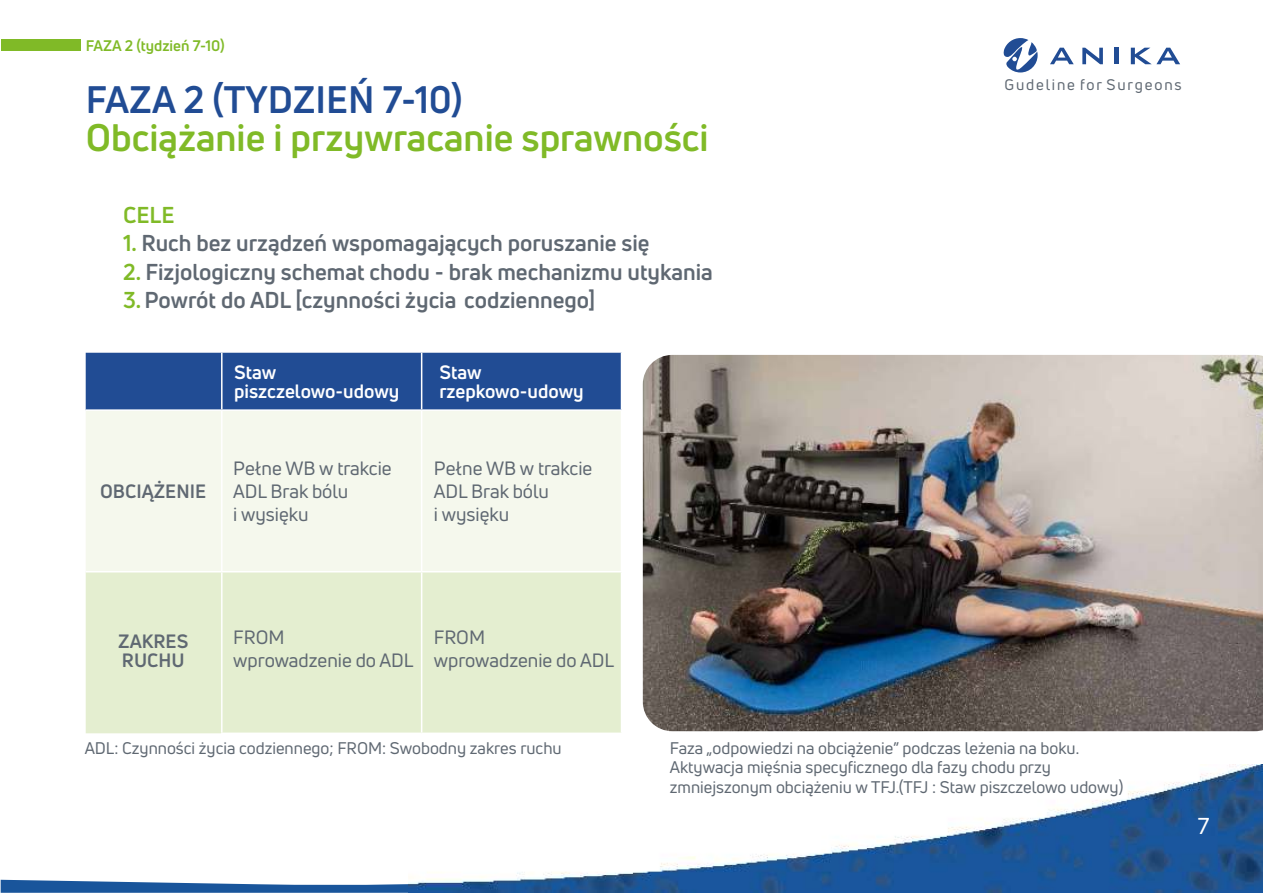
<style>
.page{position:relative;width:1263px;height:893px;background:#fff}
.page>*{position:absolute;margin:0;border:0;box-sizing:border-box;transform-origin:0 0}
.t1{font:700 37.5px "Uni Neue";color:#80ba27}
.t2{font:700 37.5px "Uni Neue";color:#214c94}
.t3{font:700 22.5px/28.5px "Uni Neue";color:#5f6872}
.t4{font:700 22.5px "Uni Neue";color:#80ba27}
.t5{font:22.5px "Uni Neue";color:#fff}
.t6{font:18.9px/23.1px "Uni Neue";color:#5f6872}
.t7{font:700 18.9px/18.8px "Uni Neue";color:#fff}
.t8{font:700 18.9px/18.8px "Uni Neue";color:#5f6872}
.t9{font:16.5px/19.6px "Uni Neue";color:#5f6872}
.t10{font:15px "Uni Neue";letter-spacing:.125em;color:#5f6872}
.t11{font:700 15px "Uni Neue";color:#80ba27}
.s1{color:#80ba27}
</style>
<div class="page">
<svg style="left:1px;top:879px;width:407px;height:14px;fill:#19559b"></svg>
<img style="left:408px;top:764px;width:855px;height:129px">
<svg style="left:1003px;top:38px;width:34px;height:34px"></svg>
<svg style="left:1131px;top:48px;width:49px;height:16px"></svg>
<hr style="left:1115px;top:48px;width:4px;height:16px;background:#214c94">
<svg style="left:1050px;top:48px;width:24px;height:16px"></svg>
<svg style="left:1082px;top:48px;width:21px;height:16px"></svg>
<div style="left:1px;top:39px;width:80px;height:12px;background:#80ba27"></div>
<img style="left:643px;top:355px;width:620px;height:376px">
<div style="left:86px;top:353px;width:535px;height:56px;background:#214c94"></div>
<div style="left:86px;top:411px;width:535px;height:160px;background:#f5f8ed"></div>
<div style="left:86px;top:572px;width:535px;height:161px;background:#e4eed0"></div>
<hr style="left:221px;top:353px;width:2px;height:56px;background:#fff">
<hr style="left:421px;top:353px;width:1px;height:56px;background:#fff">
<hr style="left:221px;top:411px;width:2px;height:160px;background:#fff">
<hr style="left:421px;top:411px;width:1px;height:160px;background:#fff">
<hr style="left:221px;top:572px;width:2px;height:161px;background:#fff">
<hr style="left:421px;top:572px;width:1px;height:161px;background:#fff">
<p class="t11" style="left:86px;top:39px;width:140px">FAZA 2 (tydzień 7-10)</p>
<h1 class="t2" style="left:86px;top:85px;width:378px">FAZA 2 (TYDZIEŃ 7-10)</h1>
<h1 class="t1" style="left:86px;top:123px;width:624px">Obciążanie i przywracanie sprawności</h1>
<h2 class="t4" style="left:123px;top:206px;width:53px">CELE</h2>
<h2 class="t3" style="left:123px;top:232px;width:528px"><span class="s1">1.</span> Ruch bez urządzeń wspomagających poruszanie się</h2>
<h2 class="t3" style="left:123px;top:260px;width:591px"><span class="s1">2.</span> Fizjologiczny schemat chodu - brak mechanizmu utykania<br><span class="s1">3.</span>Powrót do ADL [czynności życia codziennego]</h2>
<p class="t8" style="left:100px;top:483px;width:107px">OBCIĄŻENIE</p>
<p class="t7" style="left:234px;top:365px;width:167px">Staw piszczelowo-udowy</p>
<p class="t7" style="left:439px;top:365px;width:146px">Staw rzepkowo-udowy</p>
<p class="t6" style="left:233px;top:459px;width:160px">Pełne WB w trakcie<br>ADL Brak bólu<br>i wysięku</p>
<p class="t6" style="left:434px;top:459px;width:160px">Pełne WB w trakcie<br>ADL Brak bólu<br>i wysięku</p>
<p class="t10" style="left:1004px;top:79px;width:179px">Gudeline for Surgeons</p>
<p class="t8" style="left:118px;top:634px;width:72px">ZAKRES<br>RUCHU</p>
<p class="t6" style="left:233px;top:628px;width:182px">FROM<br>wprowadzenie do ADL</p>
<p class="t6" style="left:434px;top:628px;width:182px">FROM<br>wprowadzenie do ADL</p>
<p class="t9" style="left:85px;top:740px;width:478px">ADL: Czynności życia codziennego; FROM: Swobodny zakres ruchu</p>
<p class="t9" style="left:670px;top:740px;width:455px">Faza „odpowiedzi na obciążenie” podczas leżenia na boku.<br>Aktywacja mięśnia specyficznego dla fazy chodu przy zmniejszonym obciążeniu w TFJ.(TFJ : Staw piszczelowo udowy)</p>
<h2 class="t5" style="left:1198px;top:817px;width:13px">7</h2>
</div>
